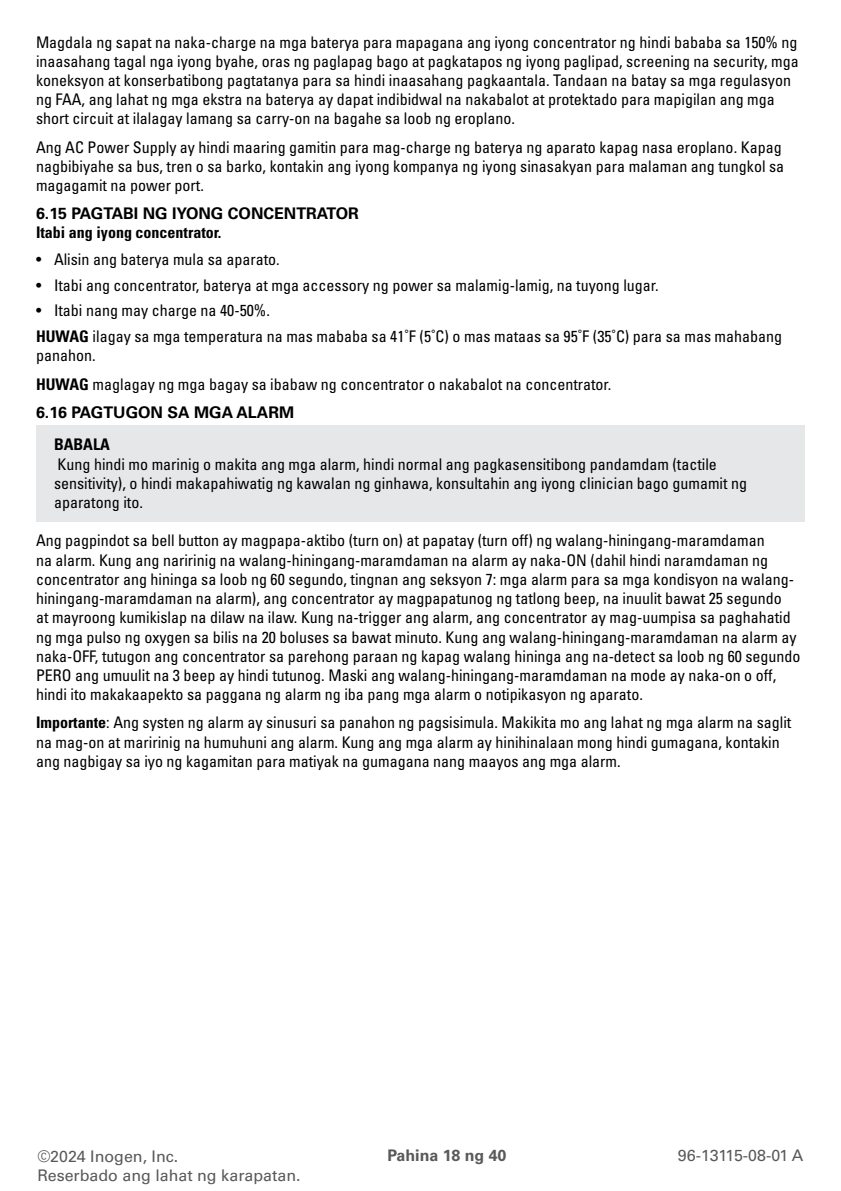
<style>
.page{position:relative;width:841px;height:1191px;background:#fff}
.page>*{position:absolute;margin:0;border:0;box-sizing:border-box;transform-origin:0 0}
.t1{font:condensed 16px/19.2px "Univers LT Std";color:#000}
.t2{font:16px "Univers LT Std";color:#58595b}
.t3{font:700 condensed 16px "Univers LT Std";color:#000}
.t4{font:700 16px "Univers LT Std";color:#000}
.t5{font:700 16px "Univers LT Std";color:#58595b}
.s1{font-weight:700}
.s2{font-weight:700;font-stretch:normal}
</style>
<div class="page">
<div style="left:36px;top:425px;width:769px;height:96px;background:#e6e7e8"></div>
<p class="t1" style="left:36px;top:32px;width:764px">Magdala ng sapat na naka-charge na mga baterya para mapagana ang iyong concentrator ng hindi bababa sa 150% ng inaasahang tagal nga iyong byahe, oras ng paglapag bago at pagkatapos ng iyong paglipad, screening na security, mga koneksyon at konserbatibong pagtatanya para sa hindi inaasahang pagkaantala. Tandaan na batay sa mga regulasyon ng FAA, ang lahat ng mga ekstra na baterya ay dapat indibidwal na nakabalot at protektado para mapigilan ang mga short circuit at ilalagay lamang sa carry-on na bagahe sa loob ng eroplano.</p>
<p class="t1" style="left:36px;top:137px;width:750px">Ang AC Power Supply ay hindi maaring gamitin para mag-charge ng baterya ng aparato kapag nasa eroplano. Kapag nagbibiyahe sa bus, tren o sa barko, kontakin ang iyong kompanya ng iyong sinasakyan para malaman ang tungkol sa magagamit na power port.</p>
<p class="t4" style="left:36px;top:204px;width:324px">6.15 PAGTABI NG IYONG CONCENTRATOR</p>
<p class="t3" style="left:36px;top:223px;width:187px">Itabi ang iyong concentrator.</p>
<p class="t1" style="left:36px;top:250px;width:245px">• Alisin ang baterya mula sa aparato.</p>
<p class="t1" style="left:36px;top:275px;width:624px">• Itabi ang concentrator, baterya at mga accessory ng power sa malamig-lamig, na tuyong lugar.</p>
<p class="t1" style="left:36px;top:297px;width:748px;line-height:26.4px">• Itabi nang may charge na 40-50%.<br><span class="s1">HUWAG</span> ilagay sa mga temperatura na mas mababa sa 41˚F (5˚C) o mas mataas sa 95˚F (35˚C) para sa mas mahabang</p>
<p class="t1" style="left:36px;top:341px;width:577px;line-height:28.2px">panahon.<br><span class="s1">HUWAG</span> maglagay ng mga bagay sa ibabaw ng concentrator o nakabalot na concentrator.<br><span class="s2">6.16 PAGTUGON SA MGA ALARM</span></p>
<p class="t3" style="left:54px;top:435px;width:57px">BABALA</p>
<p class="t1" style="left:54px;top:454px;width:695px">Kung hindi mo marinig o makita ang mga alarm, hindi normal ang pagkasensitibong pandamdam (tactile sensitivity), o hindi makapahiwatig ng kawalan ng ginhawa, konsultahin ang iyong clinician bago gumamit ng aparatong ito.</p>
<p class="t1" style="left:36px;top:531px;width:766px">Ang pagpindot sa bell button ay magpapa-aktibo (turn on) at papatay (turn off) ng walang-hiningang-maramdaman<br>na alarm. Kung ang naririnig na walang-hiningang-maramdaman na alarm ay naka-ON (dahil hindi naramdaman ng concentrator ang hininga sa loob ng 60 segundo, tingnan ang seksyon 7: mga alarm para sa mga kondisyon na walang&shy;hiningang-maramdaman na alarm), ang concentrator ay magpapatunog ng tatlong beep, na inuulit bawat 25 segundo<br>at mayroong kumikislap na dilaw na ilaw. Kung na-trigger ang alarm, ang concentrator ay mag-uumpisa sa paghahatid ng mga pulso ng oxygen sa bilis na 20 boluses sa bawat minuto. Kung ang walang-hiningang-maramdaman na alarm ay naka-OFF, tutugon ang concentrator sa parehong paraan ng kapag walang hininga ang na-detect sa loob ng 60 segundo PERO ang umuulit na 3 beep ay hindi tutunog. Maski ang walang-hiningang-maramdaman na mode ay naka-on o off, hindi ito makakaapekto sa paggana ng alarm ng iba pang mga alarm o notipikasyon ng aparato.</p>
<p class="t1" style="left:36px;top:713px;width:757px"><span class="s1">Importante</span>: Ang systen ng alarm ay sinusuri sa panahon ng pagsisimula. Makikita mo ang lahat ng mga alarm na saglit na mag-on at maririnig na humuhuni ang alarm. Kung ang mga alarm ay hinihinalaan mong hindi gumagana, kontakin ang nagbigay sa iyo ng kagamitan para matiyak na gumagana nang maayos ang mga alarm.</p>
<p class="t2" style="left:37px;top:1146px;width:142px">©2024 Inogen, Inc.</p>
<p class="t5" style="left:387px;top:1146px;width:121px">Pahina 18 ng 40</p>
<p class="t2" style="left:678px;top:1145px;width:127px">96-13115-08-01 A</p>
<p class="t2" style="left:37px;top:1165px;width:265px">Reserbado ang lahat ng karapatan.</p>
</div>
